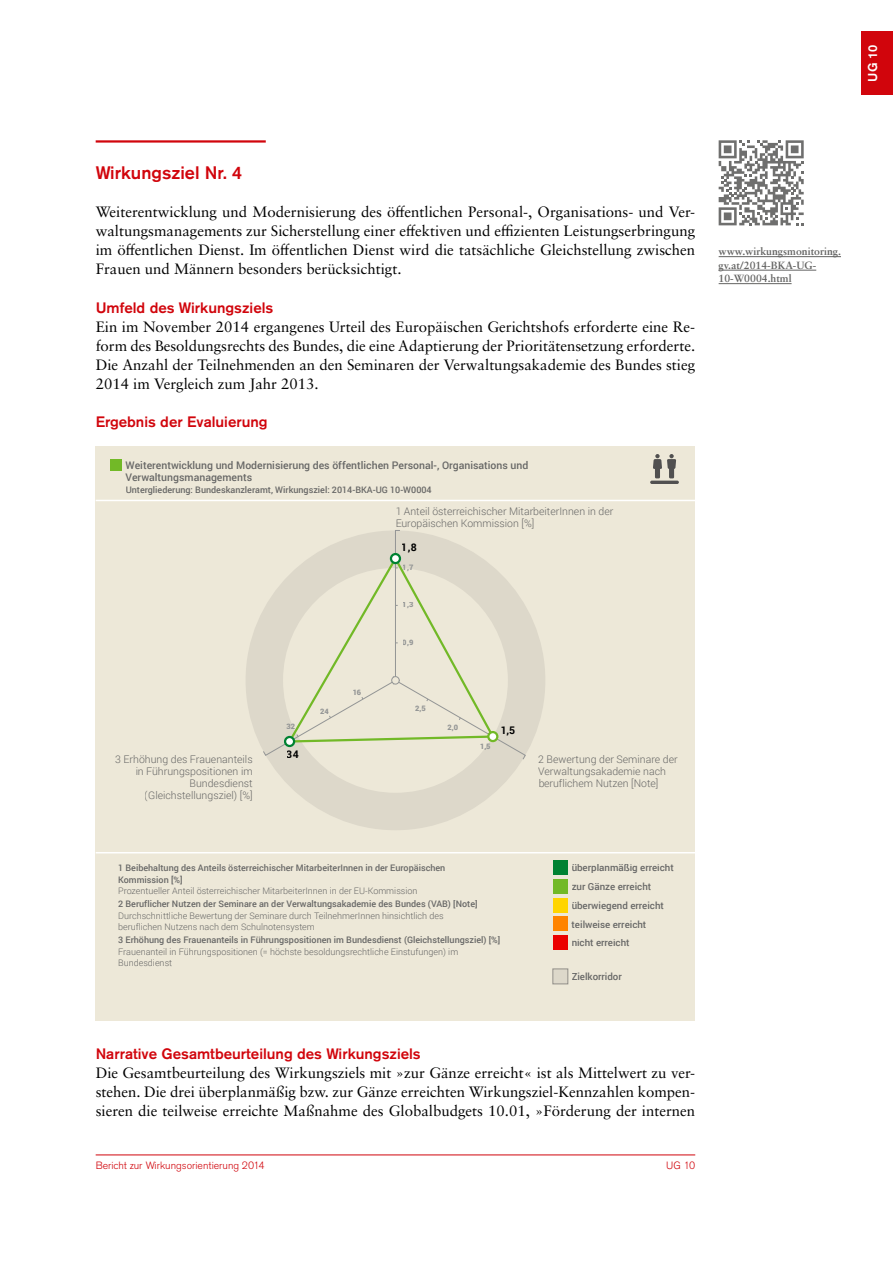
<style>
.page{position:relative;width:893px;height:1263px;background:#fff}
.page>*{position:absolute;margin:0;border:0;box-sizing:border-box;transform-origin:0 0}
.Uberschrift_2{font:500 18px "Akzidenz Grotesk Pro";color:#d1050c}
.Lauftext{font:15px/19.2px "Sabon LT Pro";color:#000;text-align:justify}
.Uberschrift_3{font:500 15px "Akzidenz Grotesk Pro";color:#d1050c}
.t1{font:500 12.75px "Akzidenz Grotesk Pro";color:#fff}
.t2{font:300 10.5px/12px "Roboto";color:#676766}
.t3{font:500 10.5px/12px "Roboto";color:#676766}
.t4{font:700 10.5px/13.5px "Sabon LT Pro";color:#636362}
.t5{font:300 10.5px "Akzidenz Grotesk Pro";color:#d1050c}
.t6{font:700 10.5px "Roboto";color:#000}
.t7{font:500 9.75px/18.8px "Roboto";color:#676766}
.t8{font:500 9px/11.2px "Roboto";color:#676766}
.t9{font:300 9px/11.2px "Roboto";color:#676766}
.t10{font:900 7.5px "Roboto";color:#939595}
</style>
<div class="page">
<hr style="left:96px;top:1154px;width:599px;height:1px;background:#d1050c">
<hr style="left:96px;top:140px;width:170px;height:3px;background:#d1050c">
<div style="left:96px;top:446px;width:599px;height:574px;background:#ede8d8"></div>
<div style="left:111px;top:459px;width:11px;height:11px;background:#72b927"></div>
<hr style="left:96px;top:500px;width:599px;height:1px;background:#fff">
<div style="left:246px;top:530px;width:299px;height:300px;background:#ddd8ca;border-radius:50%"></div>
<div style="left:283px;top:568px;width:225px;height:225px;background:#ede8d8;border-radius:50%"></div>
<div style="left:395px;top:530px;width:5px;height:151px;border:1px solid #939595"></div>
<svg style="left:263px;top:555px;width:263px;height:205px"></svg>
<div style="left:391px;top:554px;width:9px;height:9px;background:#fff;border-radius:50%"></div>
<div style="left:390px;top:553px;width:11px;height:11px;border:2px solid #008232;border-radius:50%"></div>
<div style="left:488px;top:732px;width:9px;height:9px;background:#fff;border-radius:50%"></div>
<div style="left:487px;top:731px;width:11px;height:11px;border:2px solid #72b927;border-radius:50%"></div>
<div style="left:285px;top:737px;width:9px;height:9px;background:#fff;border-radius:50%"></div>
<div style="left:284px;top:736px;width:11px;height:11px;border:2px solid #008232;border-radius:50%"></div>
<div style="left:392px;top:677px;width:7px;height:7px;background:#ede8d8;border-radius:50%"></div>
<div style="left:391px;top:676px;width:9px;height:8px;border:1px solid #939595;border-radius:50%"></div>
<hr style="left:96px;top:852px;width:599px;height:1px;background:#fff">
<div style="left:553px;top:860px;width:15px;height:15px;background:#008232"></div>
<div style="left:553px;top:879px;width:15px;height:15px;background:#72b927"></div>
<div style="left:553px;top:898px;width:15px;height:15px;background:#ffd500"></div>
<div style="left:553px;top:916px;width:15px;height:15px;background:#ff8400"></div>
<div style="left:553px;top:935px;width:15px;height:15px;background:#eb0000"></div>
<div style="left:553px;top:969px;width:15px;height:15px;background:#ddd8ca"></div>
<div style="left:552px;top:968px;width:16px;height:16px;border:1px solid #928f89"></div>
<hr style="left:650px;top:481px;width:29px;height:3px;background:#515050;border-radius:2px">
<svg style="left:653px;top:454px;width:23px;height:24px"></svg>
<svg style="left:719px;top:140px;width:85px;height:85px"></svg>
<hr style="left:719px;top:256px;width:122px;height:1px;background:#636362">
<hr style="left:719px;top:270px;width:97px;height:1px;background:#636362">
<hr style="left:719px;top:283px;width:73px;height:1px;background:#636362">
<div style="left:861px;top:32px;width:32px;height:63px;background:#d1050c"></div>
<p class="t1" style="left:864px;top:82px;width:38px;rotate:-90deg">UG 10</p>
<h2 class="Uberschrift_2" style="left:96px;top:161px;width:148px">Wirkungsziel Nr. 4</h2>
<p class="Lauftext" style="left:96px;top:202px;width:601px">Weiterentwicklung und Modernisierung des öffentlichen Personal-, Organisations- und Ver&shy;waltungsmanagements zur Sicherstellung einer effektiven und effizienten Leistungserbringung im öffentlichen Dienst. Im öffentlichen Dienst wird die tatsächliche Gleichstellung zwischen Frauen und Männern besonders berücksichtigt.</p>
<p class="Uberschrift_3" style="left:96px;top:298px;width:179px">Umfeld des Wirkungsziels</p>
<p class="Lauftext" style="left:96px;top:316px;width:601px">Ein im November 2014 ergangenes Urteil des Europäischen Gerichtshofs erforderte eine Re&shy;form des Besoldungsrechts des Bundes, die eine Adaptierung der Prioritätensetzung erforderte.<br>Die Anzahl der Teilnehmenden an den Seminaren der Verwaltungsakademie des Bundes stieg 2014 im Vergleich zum Jahr 2013.</p>
<p class="Uberschrift_3" style="left:96px;top:412px;width:174px">Ergebnis der Evaluierung</p>
<p class="t3" style="left:126px;top:459px;width:404px">Weiterentwicklung und Modernisierung des öffentlichen Personal-, Organisations und<br>Verwaltungsmanagements</p>
<p class="t8" style="left:126px;top:484px;width:308px">Untergliederung: Bundeskanzleramt, Wirkungsziel: 2014-BKA-UG 10-W0004</p>
<p class="t2" style="left:395px;top:505px;width:219px">1 Anteil österreichischer MitarbeiterInnen in der<br>Europäischen Kommission [%]</p>
<p class="t6" style="left:402px;top:540px;width:16px">1,8</p>
<p class="t10" style="left:403px;top:562px;width:12px">1,7</p>
<p class="t10" style="left:403px;top:599px;width:12px">1,3</p>
<p class="t2" style="left:115px;top:753px;width:139px;text-align:right">3 Erhöhung des Frauenanteils in Führungspositionen im<br>Bundesdienst (Gleichstellungsziel) [%]</p>
<p class="t10" style="left:287px;top:721px;width:10px">32</p>
<p class="t6" style="left:287px;top:746px;width:14px">34</p>
<p class="t10" style="left:320px;top:706px;width:10px">24</p>
<p class="t10" style="left:352px;top:687px;width:10px">16</p>
<p class="t10" style="left:403px;top:637px;width:12px">0,9</p>
<p class="t10" style="left:415px;top:703px;width:12px">2,5</p>
<p class="t10" style="left:448px;top:722px;width:12px">2,0</p>
<p class="t10" style="left:480px;top:741px;width:12px">1,5</p>
<p class="t6" style="left:500px;top:723px;width:16px">1,5</p>
<p class="t2" style="left:538px;top:753px;width:141px">2 Bewertung der Seminare der<br>Verwaltungsakademie nach beruflichem Nutzen [Note]</p>
<p class="t4" style="left:719px;top:244px;width:124px">www.wirkungsmonitoring. gv.at/2014-BKA-UG-<br>10-W0004.html</p>
<p class="t8" style="left:118px;top:862px;width:329px">1 Beibehaltung des Anteils österreichischer MitarbeiterInnen in der Europäischen<br>Kommission [%]</p>
<p class="t9" style="left:118px;top:885px;width:301px">Prozentueller Anteil österreichischer MitarbeiterInnen in der EU-Kommission</p>
<p class="t8" style="left:118px;top:898px;width:361px">2 Beruflicher Nutzen der Seminare an der Verwaltungsakademie des Bundes (VAB) [Note]</p>
<p class="t9" style="left:118px;top:909px;width:327px">Durchschnittliche Bewertung der Seminare durch TeilnehmerInnen hinsichtlich des beruflichen Nutzens nach dem Schulnotensystem</p>
<p class="t8" style="left:118px;top:934px;width:384px">3 Erhöhung des Frauenanteils in Führungspositionen im Bundesdienst (Gleichstellungsziel) [%]</p>
<p class="t9" style="left:118px;top:945px;width:342px">Frauenanteil in Führungspositionen (= höchste besoldungsrechtliche Einstufungen) im<br>Bundesdienst</p>
<p class="t7" style="left:572px;top:858px;width:104px">überplanmäßig erreicht zur Gänze erreicht überwiegend erreicht teilweise erreicht<br>nicht erreicht</p>
<p class="t7" style="left:572px;top:967px;width:52px">Zielkorridor</p>
<p class="Uberschrift_3" style="left:96px;top:1044px;width:327px">Narrative Gesamtbeurteilung des Wirkungsziels</p>
<p class="Lauftext" style="left:96px;top:1063px;width:601px">Die Gesamtbeurteilung des Wirkungsziels mit »zur Gänze erreicht« ist als Mittelwert zu ver&shy;stehen. Die drei überplanmäßig bzw. zur Gänze erreichten Wirkungsziel-Kennzahlen kompen&shy;sieren die teilweise erreichte Maßnahme des Globalbudgets 10.01, »Förderung der internen</p>
<p class="t5" style="left:96px;top:1158px;width:170px">Bericht zur Wirkungsorientierung 2014</p>
<p class="t5" style="left:666px;top:1158px;width:31px">UG 10</p>
</div>
